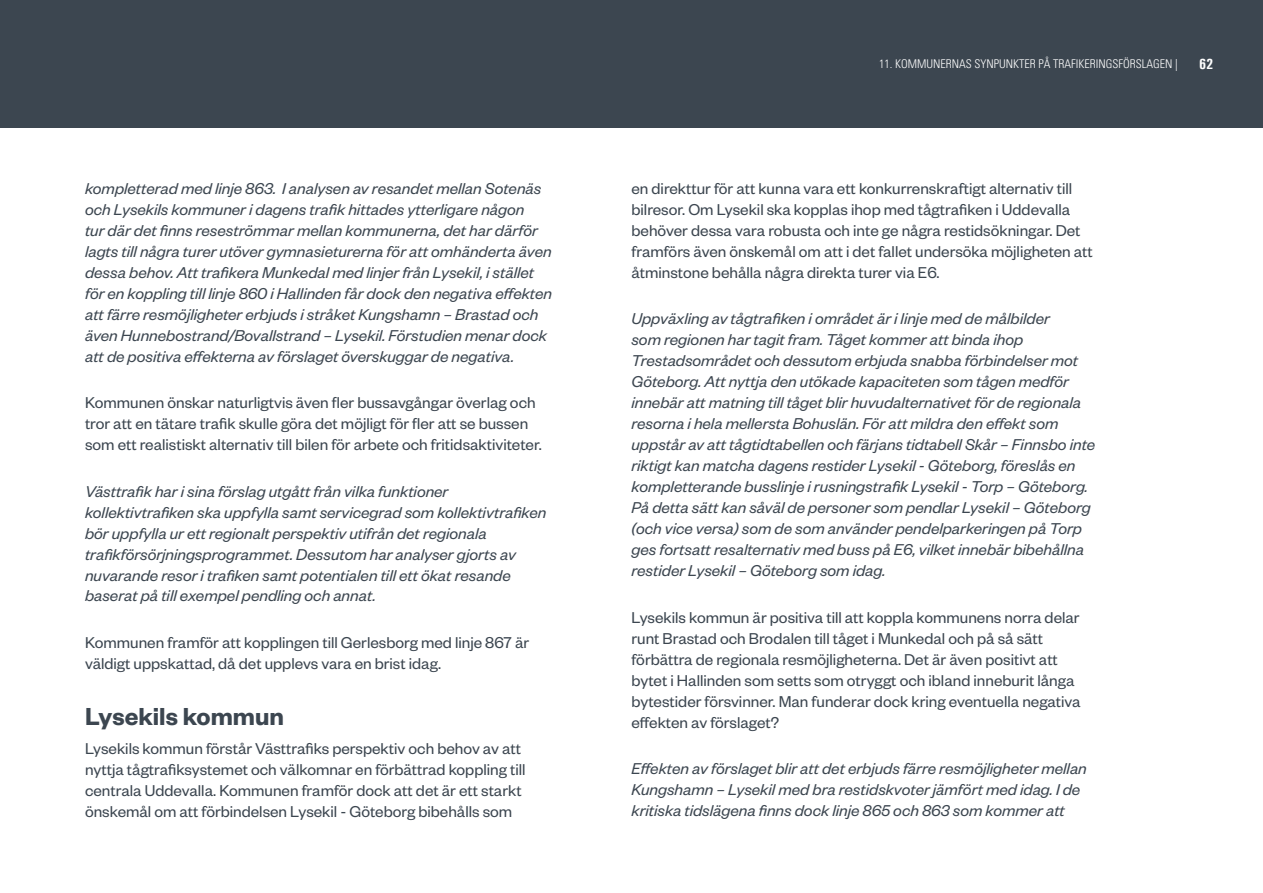
<style>
.page{position:relative;width:1263px;height:893px;background:#fff}
.page>*{position:absolute;margin:0;border:0;box-sizing:border-box;transform-origin:0 0}
.Rubriknivå_2{font:600 27px "Founders Grotesk";color:#3c4650}
.Brödtext{font:italic 17.25px/21px "Founders Grotesk";color:#3c4650}
.Brödtext-2{font:17.25px/21px "Founders Grotesk";color:#3c4650}
.t1{font:700 condensed 15px "Univers";color:#fff}
.t2{font:300 condensed 12px "Univers";color:#fff}
</style>
<div class="page">
<div style="left:0;top:0;width:1263px;height:128px;background:#3c4650"></div>
<p class="Brödtext" style="left:85px;top:177px;width:469px">kompletterad med linje 863. I analysen av resandet mellan Sotenäs och Lysekils kommuner i dagens trafik hittades ytterligare någon<br>tur där det finns reseströmmar mellan kommunerna, det har därför lagts till några turer utöver gymnasieturerna för att omhänderta även dessa behov. Att trafikera Munkedal med linjer från Lysekil, i stället för en koppling till linje 860 i Hallinden får dock den negativa effekten att färre resmöjligheter erbjuds i stråket Kungshamn – Brastad och även Hunnebostrand/Bovallstrand – Lysekil. Förstudien menar dock att de positiva effekterna av förslaget överskuggar de negativa.</p>
<p class="Brödtext-2" style="left:85px;top:391px;width:458px">Kommunen önskar naturligtvis även fler bussavgångar överlag och tror att en tätare trafik skulle göra det möjligt för fler att se bussen som ett realistiskt alternativ till bilen för arbete och fritidsaktiviteter.</p>
<p class="Brödtext" style="left:85px;top:480px;width:463px">Västtrafik har i sina förslag utgått från vilka funktioner kollektivtrafiken ska uppfylla samt servicegrad som kollektivtrafiken bör uppfylla ur ett regionalt perspektiv utifrån det regionala trafikförsörjningsprogrammet. Dessutom har analyser gjorts av nuvarande resor i trafiken samt potentialen till ett ökat resande baserat på till exempel pendling och annat.</p>
<p class="Brödtext-2" style="left:85px;top:631px;width:446px">Kommunen framför att kopplingen till Gerlesborg med linje 867 är väldigt uppskattad, då det upplevs vara en brist idag.</p>
<h2 class="Rubriknivå_2" style="left:85px;top:699px;width:200px">Lysekils kommun</h2>
<p class="Brödtext-2" style="left:85px;top:737px;width:442px">Lysekils kommun förstår Västtrafiks perspektiv och behov av att nyttja tågtrafiksystemet och välkomnar en förbättrad koppling till centrala Uddevalla. Kommunen framför dock att det är ett starkt önskemål om att förbindelsen Lysekil - Göteborg bibehålls som</p>
<p class="t2" style="left:879px;top:57px;width:300px">11. KOMMUNERNAS SYNPUNKTER PÅ TRAFIKERINGSFÖRSLAGEN |</p>
<p class="t2" style="left:1138px;top:57px;width:35px">#. TITEL</p>
<p class="t1" style="left:1199px;top:55px;width:16px">62</p>
<p class="Brödtext-2" style="left:631px;top:177px;width:463px">en direkttur för att kunna vara ett konkurrenskraftigt alternativ till bilresor. Om Lysekil ska kopplas ihop med tågtrafiken i Uddevalla behöver dessa vara robusta och inte ge några restidsökningar. Det framförs även önskemål om att i det fallet undersöka möjligheten att åtminstone behålla några direkta turer via E6.</p>
<p class="Brödtext" style="left:631px;top:307px;width:465px">Uppväxling av tågtrafiken i området är i linje med de målbilder<br>som regionen har tagit fram. Tåget kommer att binda ihop Trestadsområdet och dessutom erbjuda snabba förbindelser mot Göteborg. Att nyttja den utökade kapaciteten som tågen medför innebär att matning till tåget blir huvudalternativet för de regionala resorna i hela mellersta Bohuslän. För att mildra den effekt som uppstår av att tågtidtabellen och färjans tidtabell Skår – Finnsbo inte riktigt kan matcha dagens restider Lysekil - Göteborg, föreslås en kompletterande busslinje i rusningstrafik Lysekil - Torp – Göteborg.<br>På detta sätt kan såväl de personer som pendlar Lysekil – Göteborg (och vice versa) som de som använder pendelparkeringen på Torp ges fortsatt resalternativ med buss på E6, vilket innebär bibehållna restider Lysekil – Göteborg som idag.</p>
<p class="Brödtext-2" style="left:631px;top:606px;width:451px">Lysekils kommun är positiva till att koppla kommunens norra delar runt Brastad och Brodalen till tåget i Munkedal och på så sätt förbättra de regionala resmöjligheterna. Det är även positivt att bytet i Hallinden som setts som otryggt och ibland inneburit långa bytestider försvinner. Man funderar dock kring eventuella negativa effekten av förslaget?</p>
<p class="Brödtext" style="left:631px;top:757px;width:457px">Effekten av förslaget blir att det erbjuds färre resmöjligheter mellan<br>Kungshamn – Lysekil med bra restidskvoter jämfört med idag. I de kritiska tidslägena finns dock linje 865 och 863 som kommer att</p>
</div>
